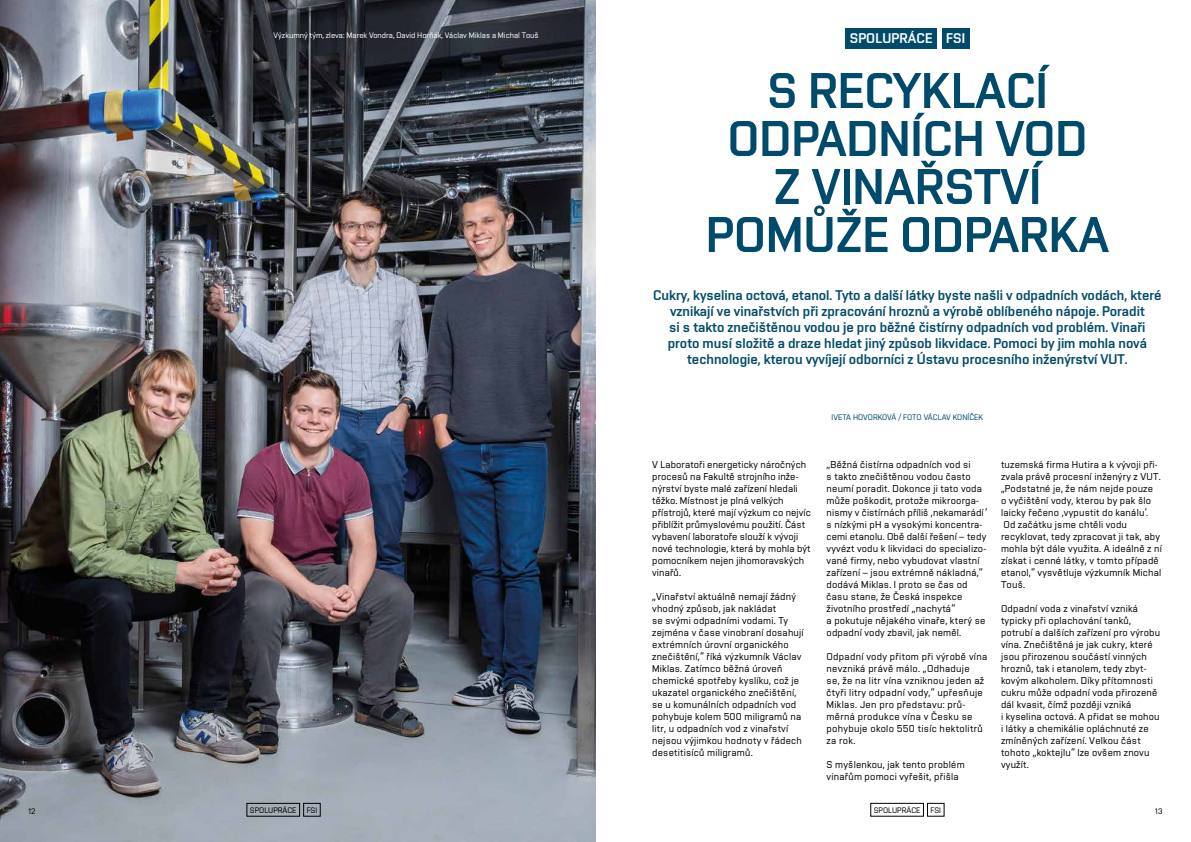
<style>
.page{position:relative;width:1191px;height:842px;background:#fff}
.page>*{position:absolute;margin:0;border:0;box-sizing:border-box;transform-origin:0 0}
.t1{font:50px/48px "Vafle VUT";color:#004b6c;text-align:center}
.t2{font:14px/16px "Vafle VUT";color:#004b6c;text-align:center}
.t3{font:14px "Vafle VUT";letter-spacing:.01em;color:#fff}
.t4{font:10px/12px "Vafle Light VUT";letter-spacing:.02em;color:#000}
.t5{font:8px "Vafle Light VUT";color:#fff}
.t6{font:8px "Vafle Light VUT";letter-spacing:.01em;color:#004b6c}
.t7{font:8px "Vafle Light VUT";color:#000}
</style>
<div class="page">
<img style="left:0;top:0;width:595px;height:842px">
<svg style="left:246px;top:803px;width:75px;height:14px"></svg>
<svg style="left:870px;top:803px;width:74px;height:14px"></svg>
<div style="left:845px;top:28px;width:91px;height:21px;background:#004b6c"></div>
<div style="left:942px;top:28px;width:27px;height:21px;background:#004b6c"></div>
<p class="t5" style="left:273px;top:30px;width:267px">Výzkumný tým, zleva: Marek Vondra, David Horňák, Václav Miklas a Michal Touš</p>
<h2 class="t3" style="left:849px;top:30px;width:117px">SPOLUPRÁCE FSI</h2>
<h1 class="t1" style="left:706px;top:66px;width:404px">S RECYKLACÍ<br>ODPADNÍCH VOD<br>Z VINAŘSTVÍ<br>POMŮŽE ODPARKA</h1>
<p class="t2" style="left:653px;top:287px;width:510px">Cukry, kyselina octová, etanol. Tyto a další látky byste našli v odpadních vodách, které vznikají ve vinařstvích při zpracování hroznů a výrobě oblíbeného nápoje. Poradit<br>si s takto znečištěnou vodou je pro běžné čistírny odpadních vod problém. Vinaři proto musí složitě a draze hledat jiný způsob likvidace. Pomoci by jim mohla nová technologie, kterou vyvíjejí odborníci z Ústavu procesního inženýrství VUT.</p>
<p class="t4" style="left:652px;top:458px;width:160px">V Laboratoři energeticky náročných procesů na Fakultě strojního inže&shy;nýrství byste malé zařízení hledali těžko. Místnost je plná velkých přístrojů, které mají výzkum co nejvíc přiblížit průmyslovému použití. Část vybavení laboratoře slouží k vývoji nové technologie, která by mohla být pomocníkem nejen jihomoravských vinařů.</p>
<p class="t4" style="left:652px;top:590px;width:153px">„Vinařství aktuálně nemají žádný vhodný způsob, jak nakládat<br>se svými odpadními vodami. Ty zejména v čase vinobraní dosahují extrémních úrovní organického znečištění,“ říká výzkumník Václav<br>Miklas. Zatímco běžná úroveň chemické spotřeby kyslíku, což je ukazatel organického znečištění, se u komunálních odpadních vod pohybuje kolem 500 miligramů na litr, u odpadních vod z vinařství nejsou výjimkou hodnoty v řádech desetitisíců miligramů.</p>
<p class="t6" style="left:831px;top:413px;width:153px">IVETA HOVORKOVÁ / FOTO VÁCLAV KONÍČEK</p>
<p class="t4" style="left:826px;top:458px;width:162px">„Běžná čistírna odpadních vod si<br>s takto znečištěnou vodou často neumí poradit. Dokonce ji tato voda může poškodit, protože mikroorga&shy;nismy v čistírnách příliš ,nekamarádíʻ ‘ s nízkými pH a vysokými koncentra&shy;cemi etanolu. Obě další řešení – tedy vyvézt vodu k likvidaci do specializo&shy;vané firmy, nebo vybudovat vlastní zařízení – jsou extrémně nákladná,“ dodává Miklas. I proto se čas od času stane, že Česká inspekce životního prostředí „nachytá“<br>a pokutuje nějakého vinaře, který se odpadní vody zbavil, jak neměl.</p>
<p class="t4" style="left:826px;top:650px;width:162px">Odpadní vody přitom při výrobě vína nevzniká právě málo. „Odhaduje<br>se, že na litr vína vzniknou jeden až čtyři litry odpadní vody,“ upřesňuje<br>Miklas. Jen pro představu: prů&shy;měrná produkce vína v Česku se pohybuje okolo 550 tisíc hektolitrů za rok.</p>
<p class="t4" style="left:826px;top:758px;width:140px">S myšlenkou, jak tento problém vinařům pomoci vyřešit, přišla</p>
<p class="t4" style="left:1001px;top:458px;width:162px">tuzemská firma Hutira a k vývoji při&shy;zvala právě procesní inženýry z VUT. „Podstatné je, že nám nejde pouze<br>o vyčištění vody, kterou by pak šlo laicky řečeno ,vypustit do kanáluʻ‘.<br>Od začátku jsme chtěli vodu recyklovat, tedy zpracovat ji tak, aby mohla být dále využita. A ideálně z ní získat i cenné látky, v tomto případě etanol,“ vysvětluje výzkumník Michal<br>Touš.</p>
<p class="t4" style="left:1001px;top:602px;width:161px">Odpadní voda z vinařství vzniká typicky při oplachování tanků, potrubí a dalších zařízení pro výrobu vína. Znečištěná je jak cukry, které jsou přirozenou součástí vinných hroznů, tak i etanolem, tedy zbyt&shy;kovým alkoholem. Díky přítomnosti cukru může odpadní voda přirozeně dál kvasit, čímž později vzniká<br>i kyselina octová. A přidat se mohou i látky a chemikálie opláchnuté ze zmíněných zařízení. Velkou část tohoto „koktejlu“ lze ovšem znovu využít.</p>
<p class="t7" style="left:307px;top:805px;width:12px">FSI</p>
<p class="t7" style="left:874px;top:805px;width:48px">SPOLUPRÁCE</p>
<p class="t7" style="left:930px;top:805px;width:12px">FSI</p>
<p class="t7" style="left:28px;top:806px;width:9px">12</p>
<p class="t7" style="left:250px;top:805px;width:48px">SPOLUPRÁCE</p>
<p class="t7" style="left:1155px;top:806px;width:9px">13</p>
</div>
